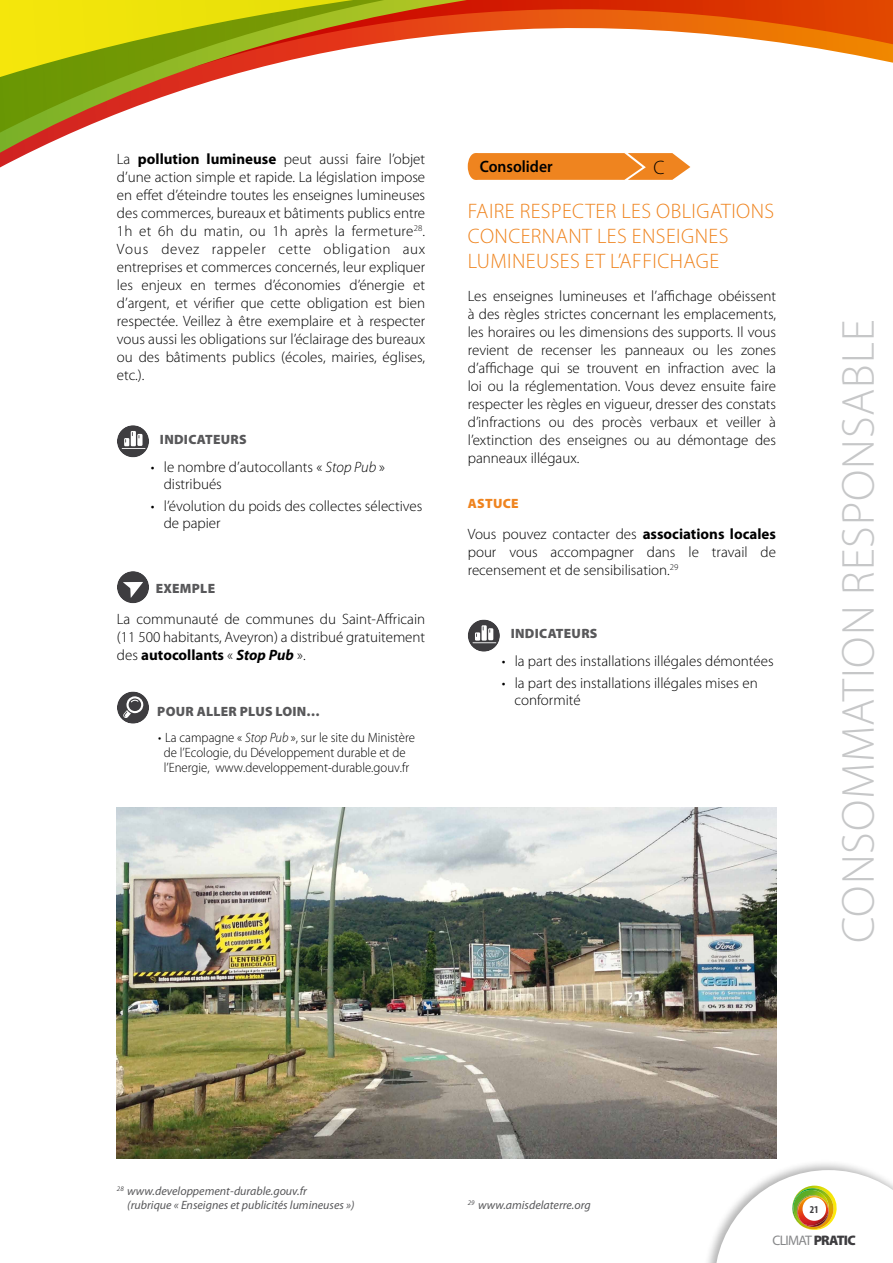
<style>
.page{position:relative;width:893px;height:1263px;background:#fff}
.page>*{position:absolute;margin:0;border:0;box-sizing:border-box;transform-origin:0 0}
.t1{font:300 46.5px "Myriad Pro";letter-spacing:.02em;color:#c6c7c8}
.t2{font:300 21px/25.2px "Myriad Pro";letter-spacing:.02em;color:#ef841f}
.t3{font:300 19.5px "Myriad Pro";color:#000}
.t4{font:600 16.5px "Myriad Pro";color:#000;scale:.95 1}
.t5{font:300 15px/18px "Myriad Pro";color:#000;text-align:justify}
.t6{font:13.8px "Myriad Pro";letter-spacing:-.05em;color:#87888a}
.t7{font:300 13.5px/15px "Myriad Pro";color:#000;text-align:center;scale:.95 1}
.t8{font:900 13.5px "Myriad Pro";letter-spacing:.02em;color:#58585a}
.t9{font:900 13.5px "Myriad Pro";letter-spacing:.02em;color:#ef841f}
.t10{font:italic 12px/14.4px "Myriad Pro";color:#58585a}
.t11{font:700 condensed 10.5px "Myriad Pro";color:#3e3d40}
.s1{font-weight:700}
.s2{font-style:italic}
.s3{font-weight:700;font-style:italic}
.s4{font-weight:900;color:#3e3d40}
</style>
<div class="page">
<svg style="left:0;top:0;width:893px;height:179px"></svg>
<svg style="left:0;top:0;width:537px;height:84px"></svg>
<div style="left:117px;top:425px;width:32px;height:32px;background:#3e3d40;border-radius:50%"></div>
<svg style="left:122px;top:431px;width:23px;height:18px"></svg>
<div style="left:117px;top:571px;width:32px;height:32px;background:#3e3d40;border-radius:50%"></div>
<svg style="left:123px;top:582px;width:20px;height:16px"></svg>
<div style="left:117px;top:691px;width:32px;height:33px;background:#3e3d40;border-radius:50%"></div>
<svg style="left:123px;top:696px;width:20px;height:22px"></svg>
<svg style="left:478px;top:153px;width:212px;height:27px;background:#f08c2d"></svg>
<div style="left:468px;top:153px;width:15px;height:27px;background:#ef841f;border-radius:50%"></div>
<svg style="left:468px;top:619px;width:32px;height:33px"></svg>
<svg style="left:473px;top:625px;width:23px;height:18px"></svg>
<img style="left:117px;top:808px;width:659px;height:350px">
<div style="left:703px;top:1159px;width:190px;height:104px;background:#000;opacity:.3"></div>
<svg style="left:714px;top:1170px;width:179px;height:93px"></svg>
<div style="left:806px;top:1201px;width:16px;height:16px;background:#fff"></div>
<p class="t5" style="left:117px;top:151px;width:310px">La <span class="s1">pollution lumineuse</span> peut aussi faire l’objet d’une action simple et rapide. La législation impose en effet d’éteindre toutes les enseignes lumineuses des commerces, bureaux et bâtiments publics entre 1h et 6h du matin, ou 1h après la fermeture<sup>28</sup>.<br>Vous devez rappeler cette obligation aux entreprises et commerces concernés, leur expliquer les enjeux en termes d’économies d’énergie et d’argent, et vérifier que cette obligation est bien respectée. Veillez à être exemplaire et à respecter vous aussi les obligations sur l’éclairage des bureaux ou des bâtiments publics (écoles, mairies, églises, etc.).</p>
<p class="t8" style="left:160px;top:432px;width:88px">INDICATEURS</p>
<p class="t5" style="left:164px;top:458px;width:223px;line-height:17.2px;text-indent:-13px">• le nombre d’autocollants « <span class="s2">Stop Pub</span> » distribués</p>
<p class="t5" style="left:164px;top:497px;width:260px;line-height:17.2px;text-indent:-13px">• l’évolution du poids des collectes sélectives de papier</p>
<p class="t8" style="left:156px;top:581px;width:61px">EXEMPLE</p>
<p class="t5" style="left:117px;top:610px;width:310px">La communauté de communes du Saint-Affricain (11 500 habitants, Aveyron) a distribué gratuitement des <span class="s1">autocollants</span> « <span class="s3">Stop Pub</span> ».</p>
<p class="t8" style="left:157px;top:704px;width:164px">POUR ALLER PLUS LOIN…</p>
<p class="t7" style="left:158px;top:730px;width:272px">• La campagne « <span class="s2">Stop Pub</span> », sur le site du Ministère de l’Ecologie, du Développement durable et de l’Energie, www.developpement-durable.gouv.fr</p>
<p class="t4" style="left:480px;top:157px;width:78px">Consolider</p>
<h3 class="t3" style="left:654px;top:157px;width:13px">C</h3>
<h2 class="t2" style="left:468px;top:199px;width:308px">FAIRE RESPECTER LES OBLIGATIONS<br>CONCERNANT LES ENSEIGNES<br>LUMINEUSES ET L’AFFICHAGE</h2>
<p class="t5" style="left:468px;top:287px;width:310px">Les enseignes lumineuses et l’affichage obéissent à des règles strictes concernant les emplacements, les horaires ou les dimensions des supports. Il vous revient de recenser les panneaux ou les zones d’affichage qui se trouvent en infraction avec la loi ou la réglementation. Vous devez ensuite faire respecter les règles en vigueur, dresser des constats d’infractions ou des procès verbaux et veiller à l’extinction des enseignes ou au démontage des panneaux illégaux.</p>
<p class="t9" style="left:468px;top:496px;width:52px">ASTUCE</p>
<p class="t5" style="left:468px;top:525px;width:310px">Vous pouvez contacter des <span class="s1">associations locales </span>pour vous accompagner dans le travail de recensement et de sensibilisation.<sup>29</sup></p>
<p class="t8" style="left:511px;top:626px;width:88px">INDICATEURS</p>
<p class="t5" style="left:502px;top:652px;width:273px">• la part des installations illégales démontées</p>
<p class="t5" style="left:514px;top:674px;width:245px;line-height:17.2px;text-indent:-13px">• la part des installations illégales mises en conformité</p>
<h1 class="t1" style="left:833px;top:943px;width:625px;rotate:-90deg">CONSOMMATION RESPONSABLE</h1>
<p class="t10" style="left:127px;top:1183px;width:229px;text-indent:-10px"><sup>28</sup> www.developpement-durable.gouv.fr<br>(rubrique « Enseignes et publicités lumineuses »)</p>
<p class="t10" style="left:468px;top:1198px;width:124px"><sup>29</sup> www.amisdelaterre.org</p>
<p class="t11" style="left:810px;top:1203px;width:10px">21</p>
<p class="t6" style="left:772px;top:1232px;width:85px">CLIMAT <span class="s4">PRATIC</span></p>
</div>
